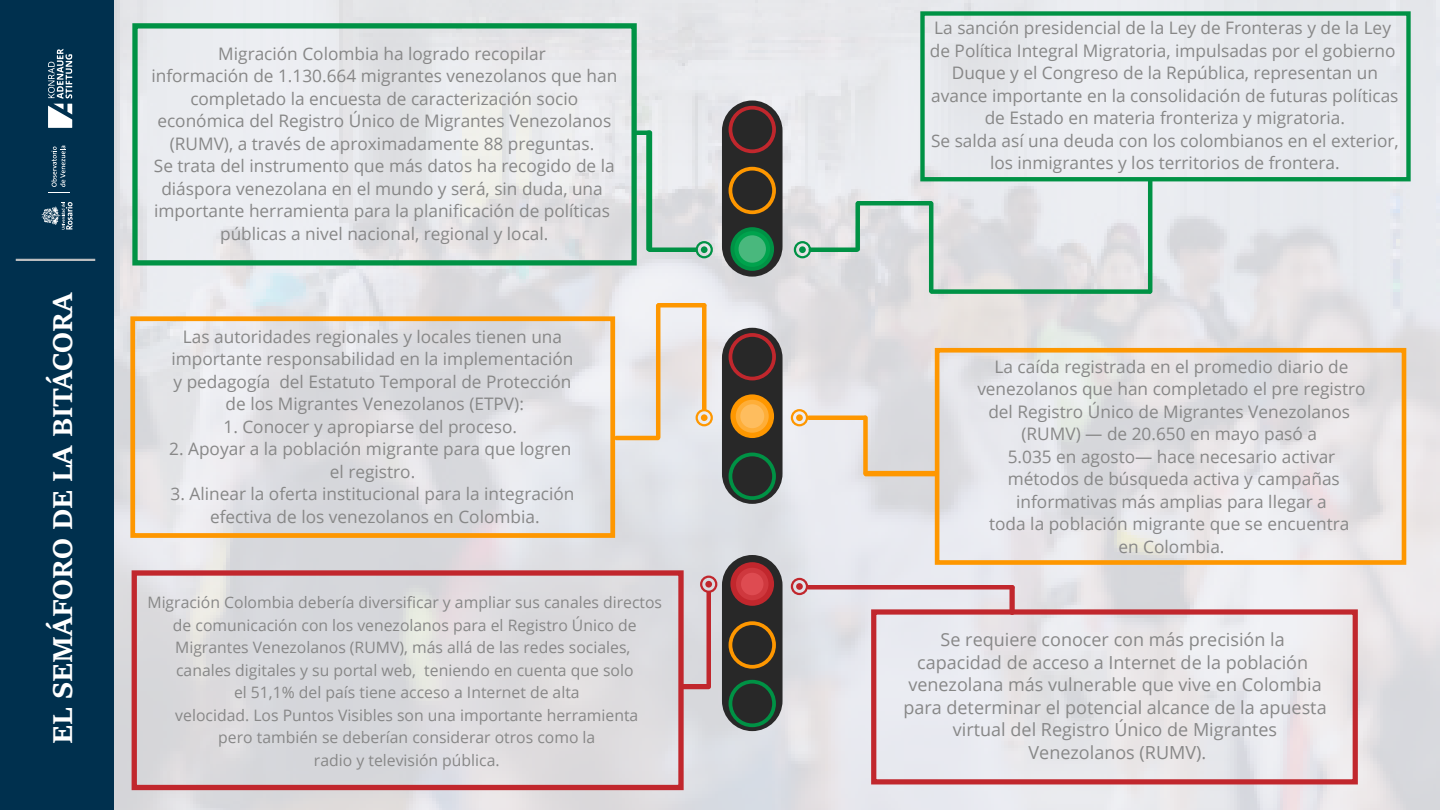
<style>
.page{position:relative;width:1440px;height:810px;background:#fff}
.page>*{position:absolute;margin:0;border:0;box-sizing:border-box;transform-origin:0 0}
.t1{font:700 30px "Sitka Subheading";color:#fff}
.t2{font:18px/22.5px "Open Sans";color:#878787;text-align:center}
.t3{font:17.25px/22.5px "Open Sans";color:#878787;text-align:center}
.t4{font:15.75px/22.5px "Open Sans";color:#878787;text-align:center}
</style>
<div class="page">
<img style="left:113px;top:0;width:1327px;height:810px">
<div style="left:0;top:0;width:113px;height:810px;background:#00304e"></div>
<div style="left:680px;top:684px;width:31px;height:5px;background:#c1272d;border-radius:3px"></div>
<div style="left:706px;top:591px;width:5px;height:97px;background:#c1272d;border-radius:2px"></div>
<div style="left:722px;top:101px;width:61px;height:176px;background:#282828;border-radius:30px"></div>
<div style="left:729px;top:167px;width:47px;height:47px;border:4px solid #fe9700;border-radius:50%"></div>
<div style="left:730px;top:227px;width:44px;height:44px;background:#009245;border-radius:50%"></div>
<div style="left:794px;top:241px;width:17px;height:17px;border:2px solid #009245;border-radius:50%"></div>
<div style="left:799px;top:246px;width:7px;height:7px;background:#009245;border-radius:50%"></div>
<div style="left:791px;top:409px;width:17px;height:17px;border:2px solid #fe9700;border-radius:50%"></div>
<div style="left:796px;top:414px;width:7px;height:7px;background:#fe9700;border-radius:50%"></div>
<div style="left:700px;top:576px;width:17px;height:17px;border:2px solid #c1272d;border-radius:50%"></div>
<div style="left:705px;top:581px;width:7px;height:7px;background:#c1272d;border-radius:50%"></div>
<div style="left:791px;top:578px;width:17px;height:17px;border:2px solid #c1272d;border-radius:50%"></div>
<div style="left:796px;top:583px;width:7px;height:7px;background:#c1272d;border-radius:50%"></div>
<div style="left:696px;top:409px;width:17px;height:17px;border:2px solid #fe9700;border-radius:50%"></div>
<div style="left:701px;top:414px;width:7px;height:7px;background:#fe9700;border-radius:50%"></div>
<div style="left:696px;top:241px;width:17px;height:17px;border:2px solid #009245;border-radius:50%"></div>
<div style="left:701px;top:246px;width:7px;height:7px;background:#009245;border-radius:50%"></div>
<div style="left:734px;top:231px;width:36px;height:36px;background:#00a34d;border-radius:50%"></div>
<div style="left:739px;top:235px;width:27px;height:28px;background:#49b87d;border-radius:50%"></div>
<div style="left:729px;top:106px;width:47px;height:47px;border:4px solid #c1272d;border-radius:50%"></div>
<div style="left:722px;top:328px;width:61px;height:176px;background:#282828;border-radius:30px"></div>
<div style="left:730px;top:394px;width:44px;height:44px;background:#fe9700;border-radius:50%"></div>
<div style="left:736px;top:400px;width:33px;height:33px;background:#feae38;border-radius:50%"></div>
<div style="left:740px;top:404px;width:24px;height:24px;background:#febd5e;border-radius:50%"></div>
<div style="left:729px;top:453px;width:47px;height:47px;border:4px solid #009245;border-radius:50%"></div>
<div style="left:729px;top:333px;width:47px;height:47px;border:4px solid #c1272d;border-radius:50%"></div>
<div style="left:722px;top:555px;width:61px;height:176px;background:#282828;border-radius:30px"></div>
<div style="left:729px;top:621px;width:47px;height:48px;border:4px solid #fe9700;border-radius:50%"></div>
<div style="left:729px;top:680px;width:47px;height:47px;border:4px solid #009245;border-radius:50%"></div>
<div style="left:730px;top:562px;width:44px;height:44px;background:#c1272d;border-radius:50%"></div>
<div style="left:736px;top:568px;width:33px;height:32px;background:#cf383e;border-radius:50%"></div>
<div style="left:741px;top:573px;width:23px;height:22px;background:#de4b51;border-radius:50%"></div>
<hr style="left:807px;top:416px;width:60px;height:4px;background:#fe9700;border-radius:2px">
<div style="left:864px;top:471px;width:73px;height:5px;background:#fe9700;border-radius:2px"></div>
<div style="left:863px;top:416px;width:5px;height:60px;background:#fe9700;border-radius:2px"></div>
<hr style="left:647px;top:248px;width:51px;height:4px;background:#009245;border-radius:2px">
<hr style="left:809px;top:248px;width:50px;height:4px;background:#009245;border-radius:2px">
<div style="left:632px;top:130px;width:20px;height:5px;background:#009245;border-radius:2px"></div>
<hr style="left:1148px;top:179px;width:4px;height:115px;background:#009245;border-radius:2px">
<div style="left:856px;top:201px;width:77px;height:5px;background:#009245;border-radius:2px"></div>
<div style="left:855px;top:201px;width:5px;height:51px;background:#009245;border-radius:2px"></div>
<hr style="left:929px;top:201px;width:4px;height:92px;background:#009245;border-radius:2px">
<div style="left:646px;top:130px;width:6px;height:121px;background:#009245;border-radius:2px"></div>
<div style="left:930px;top:289px;width:222px;height:5px;background:#009245;border-radius:2px"></div>
<div style="left:806px;top:585px;width:209px;height:5px;background:#c1272d;border-radius:2px"></div>
<div style="left:656px;top:303px;width:50px;height:5px;background:#fe9700;border-radius:2px"></div>
<hr style="left:656px;top:303px;width:4px;height:137px;background:#fe9700;border-radius:2px">
<hr style="left:702px;top:304px;width:4px;height:107px;background:#fe9700;border-radius:2px">
<div style="left:132px;top:570px;width:552px;height:220px;border:5px solid #c1272d"></div>
<div style="left:871px;top:609px;width:487px;height:175px;border:5px solid #c1272d"></div>
<div style="left:935px;top:348px;width:471px;height:217px;border:5px solid #fe9700"></div>
<div style="left:130px;top:316px;width:485px;height:222px;border:5px solid #fe9700"></div>
<div style="left:920px;top:11px;width:491px;height:170px;border:4px solid #009245"></div>
<div style="left:132px;top:23px;width:505px;height:243px;border:5px solid #009245"></div>
<hr style="left:614px;top:436px;width:46px;height:4px;background:#fe9700;border-radius:2px">
<div style="left:1010px;top:586px;width:5px;height:29px;background:#c1272d;border-radius:3px"></div>
<svg style="left:48px;top:49px;width:25px;height:79px"></svg>
<svg style="left:48px;top:146px;width:22px;height:47px"></svg>
<svg style="left:42px;top:202px;width:31px;height:28px"></svg>
<hr style="left:16px;top:259px;width:79px;height:2px;background:#bbbdbf">
<h1 class="t1" style="left:40px;top:744px;width:454px;rotate:-90deg">EL SEMÁFORO DE LA BITÁCORA</h1>
<p class="t3" style="left:151px;top:42px;width:467px">Migración Colombia ha logrado recopilar<br>información de 1.130.664 migrantes venezolanos que han completado la encuesta de caracterización socio económica del Registro Único de Migrantes Venezolanos (RUMV), a través de aproximadamente 88 preguntas.<br>Se trata del instrumento que más datos ha recogido de la diáspora venezolana en el mundo y será, sin duda, una importante herramienta para la planificación de políticas públicas a nivel nacional, regional y local.</p>
<p class="t3" style="left:172px;top:325px;width:403px">Las autoridades regionales y locales tienen una importante responsabilidad en la implementación y pedagogía del Estatuto Temporal de Protección de los Migrantes Venezolanos (ETPV):</p>
<p class="t3" style="left:223px;top:415px;width:295px">1. Conocer y apropiarse del proceso.</p>
<p class="t3" style="left:169px;top:437px;width:404px">2. Apoyar a la población migrante para que logren el registro.</p>
<p class="t3" style="left:171px;top:482px;width:406px">3. Alinear la oferta institucional para la integración efectiva de los venezolanos en Colombia.</p>
<p class="t4" style="left:147px;top:591px;width:516px">Migración Colombia debería diversificar y ampliar sus canales directos de comunicación con los venezolanos para el Registro Único de Migrantes Venezolanos (RUMV), más allá de las redes sociales,<br>canales digitales y su portal web, teniendo en cuenta que solo<br>el 51,1% del país tiene acceso a Internet de alta<br>velocidad. Los Puntos Visibles son una importante herramienta<br>pero también se deberían considerar otros como la<br>radio y televisión pública.</p>
<p class="t3" style="left:930px;top:16px;width:470px">La sanción presidencial de la Ley de Fronteras y de la Ley de Política Integral Migratoria, impulsadas por el gobierno Duque y el Congreso de la República, representan un avance importante en la consolidación de futuras políticas de Estado en materia fronteriza y migratoria.<br>Se salda así una deuda con los colombianos en el exterior, los inmigrantes y los territorios de frontera.</p>
<p class="t3" style="left:977px;top:355px;width:390px">La caída registrada en el promedio diario de venezolanos que han completado el pre registro del Registro Único de Migrantes Venezolanos (RUMV) — de 20.650 en mayo pasó a<br>5.035 en agosto— hace necesario activar métodos de búsqueda activa y campañas informativas más amplias para llegar a<br>toda la población migrante que se encuentra<br>en Colombia.</p>
<p class="t2" style="left:903px;top:628px;width:425px">Se requiere conocer con más precisión la capacidad de acceso a Internet de la población venezolana más vulnerable que vive en Colombia para determinar el potencial alcance de la apuesta virtual del Registro Único de Migrantes Venezolanos (RUMV).</p>
</div>
